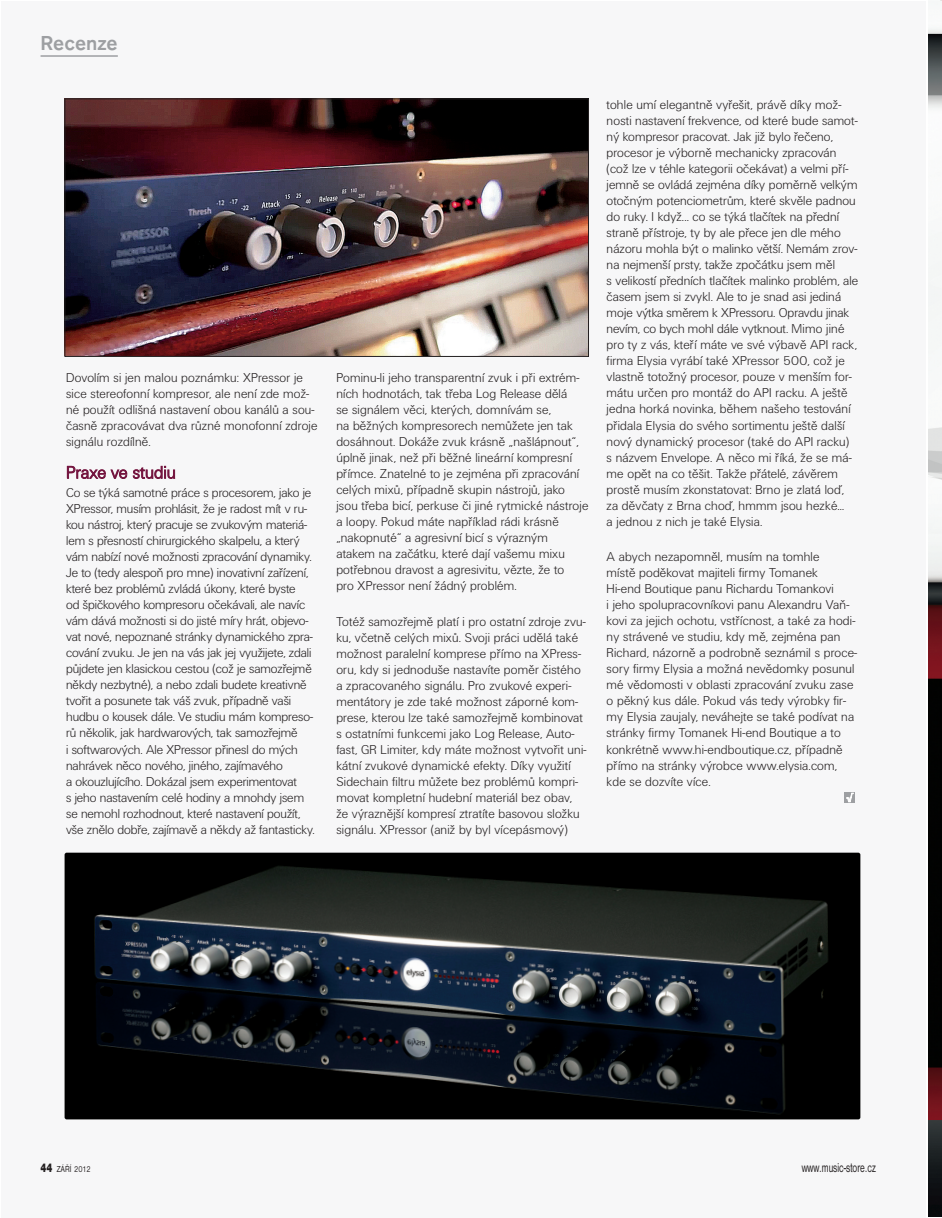
<style>
.page{position:relative;width:942px;height:1218px;background:#fff}
.page>*{position:absolute;margin:0;border:0;box-sizing:border-box;transform-origin:0 0}
.t1{font:500 21px "Accius TCE";color:#9d9fa2}
.t2{font:300 18px "Unitus DCE";letter-spacing:.015em;color:#74153f}
.t3{font:13.5px "Nimbus Sans DCE";color:#231f20;scale:.67 1}
.t4{font:300 13.35px/16px "Unitus DCE";letter-spacing:.015em;color:#231f20}
.t5{font:900 10.5px "Legacy Serif Itc TCE";color:#fff}
.t6{font:9px "Nimbus Sans DCE";letter-spacing:.03em;color:#231f20;scale:.8 1}
.s1{font-weight:900;font-size:12.6px}
</style>
<div class="page">
<div style="left:1px;top:1px;width:924px;height:1217px;background:#f7f7f8"></div>
<div style="left:843px;top:792px;width:11px;height:11px;background:#9d9fa2"></div>
<img style="left:65px;top:852px;width:795px;height:267px;border-radius:2px">
<img style="left:928px;top:28px;width:13px;height:1188px">
<img style="left:67px;top:101px;width:519px;height:254px">
<div style="left:65px;top:99px;width:523px;height:258px;border:1px solid #231f20"></div>
<hr style="left:41px;top:55px;width:77px;height:2px;background:#9d9fa2">
<h1 class="t1" style="left:41px;top:31px;width:79px">Recenze</h1>
<p class="t4" style="left:66px;top:369px;width:253px">Dovolím si jen malou poznámku: XPressor je sice stereofonní kompresor, ale není zde mož&shy;né použít odlišná nastavení obou kanálů a sou&shy;časně zpracovávat dva různé monofonní zdroje signálu rozdílně.</p>
<h2 class="t2" style="left:66px;top:461px;width:111px">Praxe ve studiu</h2>
<p class="t4" style="left:66px;top:484px;width:250px">Co se týká samotné práce s procesorem, jako je XPressor, musím prohlásit, že je radost mít v ru&shy;kou nástroj, který pracuje se zvukovým materiá&shy;lem s přesností chirurgického skalpelu, a který vám nabízí nové možnosti zpracování dynamiky.<br>Je to (tedy alespoň pro mne) inovativní zařízení, které bez problémů zvládá úkony, které byste<br>od špičkového kompresoru očekávali, ale navíc vám dává možnosti si do jisté míry hrát, objevo&shy;vat nové, nepoznané stránky dynamického zpra&shy;cování zvuku. Je jen na vás jak jej využijete, zdali půjdete jen klasickou cestou (což je samozřejmě někdy nezbytné), a nebo zdali budete kreativně tvořit a posunete tak váš zvuk, případně vaši hudbu o kousek dále. Ve studiu mám kompreso&shy;rů několik, jak hardwarových, tak samozřejmě<br>i softwarových. Ale XPressor přinesl do mých nahrávek něco nového, jiného, zajímavého<br>a okouzlujícího. Dokázal jsem experimentovat<br>s jeho nastavením celé hodiny a mnohdy jsem se nemohl rozhodnout, které nastavení použít, vše znělo dobře, zajímavě a někdy až fantasticky.</p>
<p class="t4" style="left:336px;top:369px;width:253px">Pominu-li jeho transparentní zvuk i při extrém&shy;ních hodnotách, tak třeba Log Release dělá<br>se signálem věci, kterých, domnívám se,<br>na běžných kompresorech nemůžete jen tak dosáhnout. Dokáže zvuk krásně „našlápnout“, úplně jinak, než při běžné lineární kompresní přímce. Znatelné to je zejména při zpracování celých mixů, případně skupin nástrojů, jako jsou třeba bicí, perkuse či jiné rytmické nástroje a loopy. Pokud máte například rádi krásně „nakopnuté“ a agresivní bicí s výrazným atakem na začátku, které dají vašemu mixu potřebnou dravost a agresivitu, vězte, že to<br>pro XPressor není žádný problém.</p>
<p class="t4" style="left:336px;top:613px;width:252px">Totéž samozřejmě platí i pro ostatní zdroje zvu&shy;ku, včetně celých mixů. Svoji práci udělá také možnost paralelní komprese přímo na XPress&shy;oru, kdy si jednoduše nastavíte poměr čistého a zpracovaného signálu. Pro zvukové experi&shy;mentátory je zde také možnost záporné kom&shy;prese, kterou lze také samozřejmě kombinovat s ostatními funkcemi jako Log Release, Auto&shy;fast, GR Limiter, kdy máte možnost vytvořit uni&shy;kátní zvukové dynamické efekty. Díky využití Sidechain filtru můžete bez problémů kompri&shy;movat kompletní hudební materiál bez obav, že výraznější kompresí ztratíte basovou složku signálu. XPressor (aniž by byl vícepásmový)</p>
<p class="t4" style="left:606px;top:96px;width:253px">tohle umí elegantně vyřešit, právě díky mož&shy;nosti nastavení frekvence, od které bude samot&shy;ný kompresor pracovat. Jak již bylo řečeno, procesor je výborně mechanicky zpracován (což lze v téhle kategorii očekávat) a velmi pří&shy;jemně se ovládá zejména díky poměrně velkým otočným potenciometrům, které skvěle padnou do ruky. I když... co se týká tlačítek na přední straně přístroje, ty by ale přece jen dle mého názoru mohla být o malinko větší. Nemám zrov&shy;na nejmenší prsty, takže zpočátku jsem měl<br>s velikostí předních tlačítek malinko problém, ale časem jsem si zvykl. Ale to je snad asi jediná moje výtka směrem k XPressoru. Opravdu jinak nevím, co bych mohl dále vytknout. Mimo jiné pro ty z vás, kteří máte ve své výbavě API rack, firma Elysia vyrábí také XPressor 500, což je vlastně totožný procesor, pouze v menším for&shy;mátu určen pro montáž do API racku. A ještě jedna horká novinka, během našeho testování přidala Elysia do svého sortimentu ještě další nový dynamický procesor (také do API racku)<br>s názvem Envelope. A něco mi říká, že se má&shy;me opět na co těšit. Takže přátelé, závěrem prostě musím zkonstatovat: Brno je zlatá loď, za děvčaty z Brna choď, hmmm jsou hezké…<br>a jednou z nich je také Elysia.</p>
<p class="t4" style="left:606px;top:548px;width:252px">A abych nezapomněl, musím na tomhle<br>místě poděkovat majiteli firmy Tomanek<br>Hi-end Boutique panu Richardu Tomankovi<br>i jeho spolupracovníkovi panu Alexandru Vaň&shy;kovi za jejich ochotu, vstřícnost, a také za hodi&shy;ny strávené ve studiu, kdy mě, zejména pan Richard, názorně a podrobně seznámil s proce&shy;sory firmy Elysia a možná nevědomky posunul mé vědomosti v oblasti zpracování zvuku zase o pěkný kus dále. Pokud vás tedy výrobky fir&shy;my Elysia zaujaly, neváhejte se také podívat na stránky firmy Tomanek Hi-end Boutique a to konkrétně www.hi-endboutique.cz, případně přímo na stránky výrobce www.elysia.com, kde se dozvíte více.</p>
<p class="t5" style="left:845px;top:792px;width:8px">√</p>
<p class="t6" style="left:41px;top:1163px;width:64px"><span class="s1">44</span> ZÁŘÍ 2012</p>
<p class="t3" style="left:801px;top:1159px;width:112px">www.music-store.cz</p>
</div>
